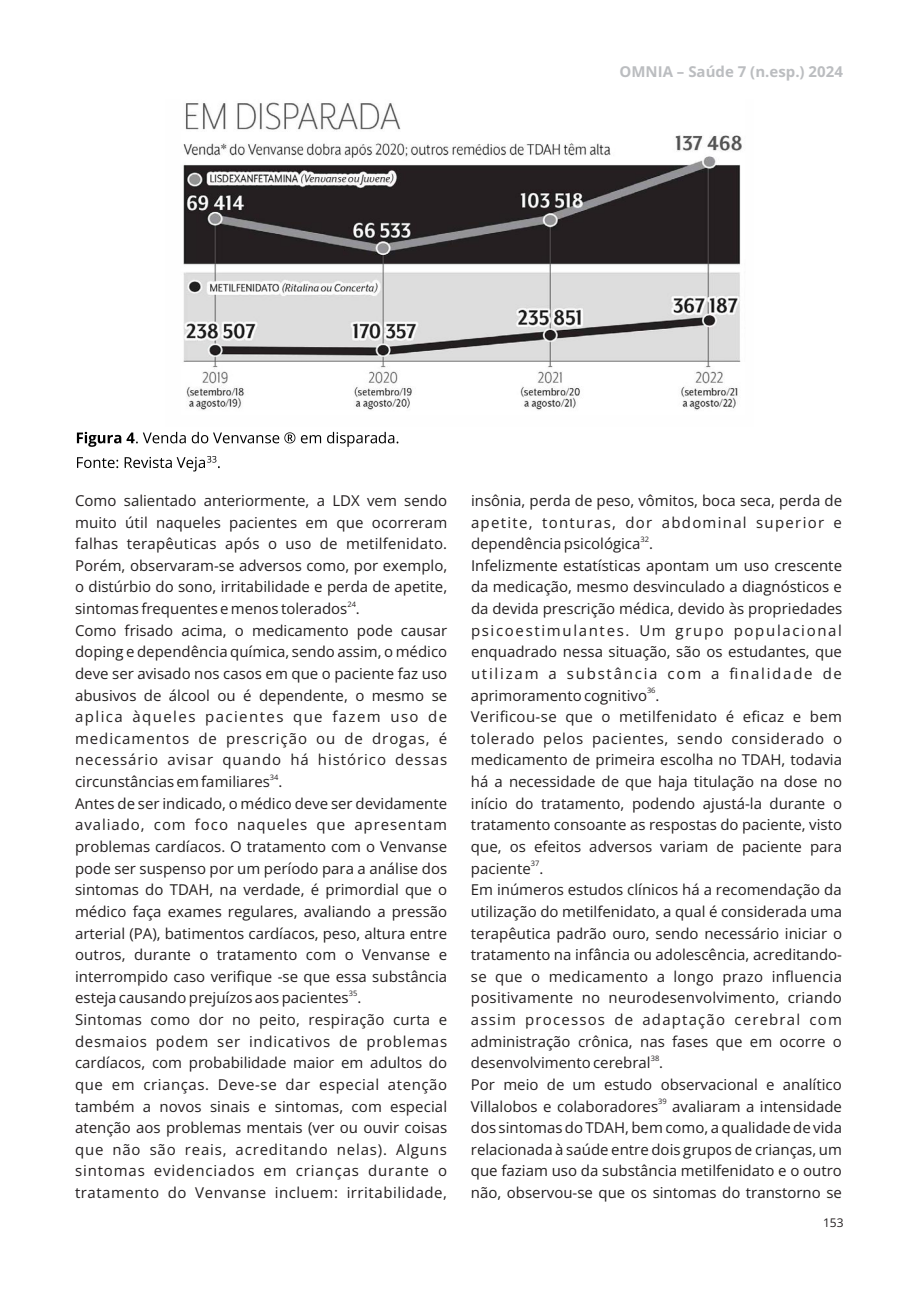
<style>
.page{position:relative;width:920px;height:1290px;background:#fff}
.page>*{position:absolute;margin:0;border:0;box-sizing:border-box;transform-origin:0 0}
.t1{font:15px/21.6px "Open Sans";color:#231f20}
.t2{font:15px/21.6px "Open Sans";letter-spacing:.025em;color:#231f20}
.t3{font:700 15px "Open Sans";color:#bbbdc0}
.t4{font:12px "Open Sans";color:#231f20}
.t5{font:7.5px "Open Sans";color:#231f20}
</style>
<div class="page">
<svg style="left:77px;top:432px;width:321px;height:15px"></svg>
<svg style="left:77px;top:456px;width:143px;height:15px"></svg>
<img style="left:183px;top:102px;width:559px;height:309px">
<p class="t3" style="left:619px;top:61px;width:225px">OMNIA – Saúde 7 (n.esp.) 2024</p>
<p class="t1" style="left:75px;top:489px;width:374px;text-align:justify">Como salientado anteriormente, a LDX vem sendo muito útil naqueles pacientes em que ocorreram falhas terapêuticas após o uso de metilfenidato.<br>Porém, observaram-se adversos como, por exemplo, o distúrbio do sono, irritabilidade e perda de apetite,</p>
<p class="t5" style="left:347px;top:598px;width:10px">24</p>
<p class="t1" style="left:75px;top:597px;width:374px">sintomas frequentes e menos tolerados .<br>Como frisado acima, o medicamento pode causar doping e dependência química, sendo assim, o médico deve ser avisado nos casos em que o paciente faz uso abusivos de álcool ou é dependente, o mesmo se aplica àqueles pacientes que fazem uso de medicamentos de prescrição ou de drogas, é necessário avisar quando há histórico dessas</p>
<p class="t5" style="left:270px;top:771px;width:10px">34</p>
<p class="t1" style="left:75px;top:770px;width:374px">circunstâncias em familiares .<br>Antes de ser indicado, o médico deve ser devidamente avaliado, com foco naqueles que apresentam problemas cardíacos. O tratamento com o Venvanse pode ser suspenso por um período para a análise dos sintomas do TDAH, na verdade, é primordial que o médico faça exames regulares, avaliando a pressão arterial (PA), batimentos cardíacos, peso, altura entre outros, durante o tratamento com o Venvanse e interrompido caso verifique -se que essa substância</p>
<p class="t5" style="left:349px;top:988px;width:10px">35</p>
<p class="t2" style="left:75px;top:987px;width:374px">esteja causando prejuízos aos pacientes .<br>Sintomas como dor no peito, respiração curta e desmaios podem ser indicativos de problemas cardíacos, com probabilidade maior em adultos do que em crianças. Deve-se dar especial atenção também a novos sinais e sintomas, com especial atenção aos problemas mentais (ver ou ouvir coisas que não são reais, acreditando nelas). Alguns sintomas evidenciados em crianças durante o tratamento do Venvanse incluem: irritabilidade,</p>
<p class="t1" style="left:471px;top:489px;width:373px">insônia, perda de peso, vômitos, boca seca, perda de apetite, tonturas, dor abdominal superior e</p>
<p class="t5" style="left:640px;top:534px;width:10px">32</p>
<p class="t1" style="left:471px;top:533px;width:373px">dependência psicológica .<br>Infelizmente estatísticas apontam um uso crescente da medicação, mesmo desvinculado a diagnósticos e da devida prescrição médica, devido às propriedades psicoestimulantes. Um grupo populacional enquadrado nessa situação, são os estudantes, que utilizam a substância com a finalidade de</p>
<p class="t5" style="left:647px;top:685px;width:10px">36</p>
<p class="t1" style="left:471px;top:684px;width:373px">aprimoramento cognitivo .<br>Verificou-se que o metilfenidato é eficaz e bem tolerado pelos pacientes, sendo considerado o medicamento de primeira escolha no TDAH, todavia há a necessidade de que haja titulação na dose no início do tratamento, podendo ajustá-la durante o tratamento consoante as respostas do paciente, visto que, os efeitos adversos variam de paciente para</p>
<p class="t5" style="left:531px;top:858px;width:10px">37</p>
<p class="t1" style="left:471px;top:857px;width:373px">paciente .<br>Em inúmeros estudos clínicos há a recomendação da utilização do metilfenidato, a qual é considerada uma terapêutica padrão ouro, sendo necessário iniciar o tratamento na infância ou adolescência, acreditando&shy;se que o medicamento a longo prazo influencia positivamente no neurodesenvolvimento, criando assim processos de adaptação cerebral com administração crônica, nas fases que em ocorre o</p>
<p class="t5" style="left:651px;top:1053px;width:10px">38</p>
<p class="t1" style="left:471px;top:1052px;width:372px">desenvolvimento cerebral .<br>Por meio de um estudo observacional e analítico</p>
<p class="t5" style="left:658px;top:1096px;width:10px">39</p>
<p class="t1" style="left:471px;top:1095px;width:373px;text-align:justify">Villalobos e colaboradores avaliaram a intensidade dos sintomas do TDAH, bem como, a qualidade de vida relacionada à saúde entre dois grupos de crianças, um que faziam uso da substância metilfenidato e o outro não, observou-se que os sintomas do transtorno se</p>
<p class="t4" style="left:823px;top:1214px;width:22px">153</p>
</div>
